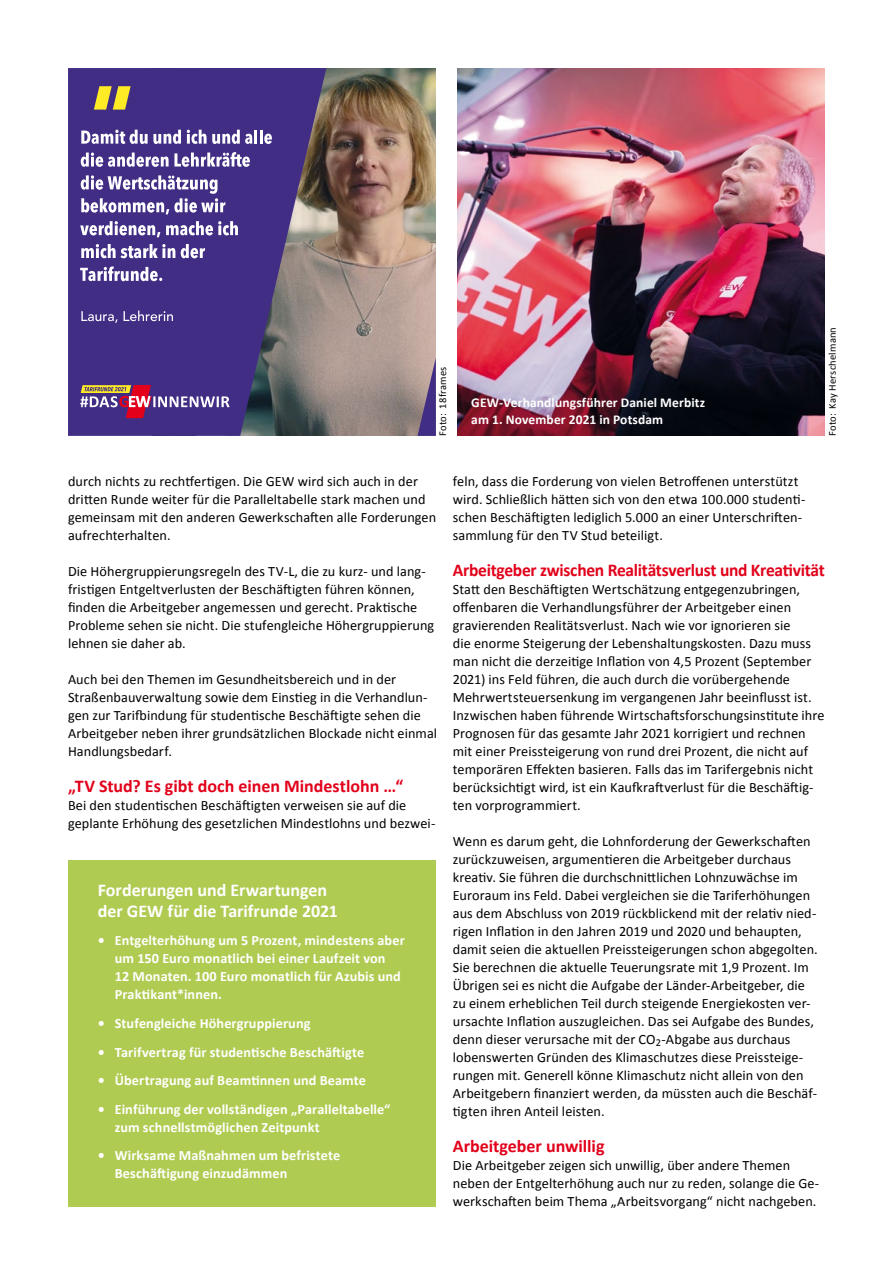
<style>
.page{position:relative;width:893px;height:1263px;background:#fff}
.page>*{position:absolute;margin:0;border:0;box-sizing:border-box;transform-origin:0 0}
._04_Zwiti{font:700 18px "Calibri";letter-spacing:-.01em;color:#e2001a}
.Fließtext_innen_Seit{font:700 18px/21px "Calibri";color:#fff}
._03_Grundtext{font:14.25px/18px "Calibri";letter-spacing:.005em;color:#000}
.t1{font:700 14.25px/18px "Calibri";letter-spacing:.005em;color:#fff}
.BU{font:700 13.5px/16.5px "Calibri";letter-spacing:.01em;color:#fff}
.Autor_Einleitung{font:10.5px "Calibri";letter-spacing:.015em;color:#000}
</style>
<div class="page">
<img style="left:326px;top:68px;width:110px;height:368px">
<svg style="left:68px;top:68px;width:258px;height:368px;background:#4c3c7f"></svg>
<svg style="left:417px;top:358px;width:19px;height:78px"></svg>
<svg style="left:80px;top:385px;width:149px;height:33px;background:#7a5286"></svg>
<svg style="left:94px;top:86px;width:37px;height:24px"></svg>
<svg style="left:81px;top:130px;width:100px;height:14px"></svg>
<svg style="left:187px;top:130px;width:65px;height:14px"></svg>
<hr style="left:254px;top:130px;width:3px;height:14px;background:#fff">
<hr style="left:260px;top:130px;width:3px;height:14px;background:#fff">
<svg style="left:264px;top:134px;width:8px;height:10px"></svg>
<svg style="left:81px;top:152px;width:169px;height:15px"></svg>
<svg style="left:81px;top:175px;width:144px;height:39px"></svg>
<svg style="left:80px;top:221px;width:80px;height:16px"></svg>
<svg style="left:166px;top:221px;width:72px;height:14px"></svg>
<svg style="left:81px;top:244px;width:94px;height:14px"></svg>
<svg style="left:181px;top:244px;width:24px;height:14px"></svg>
<svg style="left:80px;top:266px;width:82px;height:15px"></svg>
<svg style="left:81px;top:311px;width:37px;height:12px"></svg>
<svg style="left:124px;top:310px;width:49px;height:11px"></svg>
<img style="left:457px;top:68px;width:368px;height:368px">
<div style="left:68px;top:860px;width:368px;height:346px;background:#b0cb52"></div>
<p class="Autor_Einleitung" style="left:436px;top:436px;width:70px;rotate:-90deg">Foto: 18frames</p>
<p class="BU" style="left:471px;top:394px;width:235px">GEW-Verhandlungsführer Daniel Merbitz am 1. November 2021 in Potsdam</p>
<p class="Autor_Einleitung" style="left:825px;top:436px;width:110px;rotate:-90deg">Foto: Kay Herschelmann</p>
<p class="_03_Grundtext" style="left:68px;top:472px;width:370px">durch nichts zu rechtfertigen. Die GEW wird sich auch in der dritten Runde weiter für die Paralleltabelle stark machen und gemeinsam mit den anderen Gewerkschaften alle Forderungen aufrechterhalten.</p>
<p class="_03_Grundtext" style="left:68px;top:562px;width:368px">Die Höhergruppierungsregeln des TV-L, die zu kurz- und lang&shy;fristigen Entgeltverlusten der Beschäftigten führen können, finden die Arbeitgeber angemessen und gerecht. Praktische Probleme sehen sie nicht. Die stufengleiche Höhergruppierung lehnen sie daher ab.</p>
<p class="_03_Grundtext" style="left:68px;top:670px;width:371px">Auch bei den Themen im Gesundheitsbereich und in der Straßenbauverwaltung sowie dem Einstieg in die Verhandlun&shy;gen zur Tarifbindung für studentische Beschäftigte sehen die Arbeitgeber neben ihrer grundsätzlichen Blockade nicht einmal Handlungsbedarf.</p>
<p class="_04_Zwiti" style="left:68px;top:775px;width:337px">„TV Stud? Es gibt doch einen Mindestlohn …“</p>
<p class="_03_Grundtext" style="left:68px;top:796px;width:369px">Bei den studentischen Beschäftigten verweisen sie auf die geplante Erhöhung des gesetzlichen Mindestlohns und bezwei-</p>
<p class="Fließtext_innen_Seit" style="left:98px;top:879px;width:242px">Forderungen und Erwartungen der GEW für die Tarifrunde 2021</p>
<p class="t1" style="left:115px;top:931px;width:291px;text-indent:-17px">• Entgelterhöhung um 5 Prozent, mindestens aber um 150 Euro monatlich bei einer Laufzeit von<br>12 Monaten. 100 Euro monatlich für Azubis und Praktikant*innen.</p>
<p class="t1" style="left:98px;top:1014px;width:214px">• Stufengleiche Höhergruppierung</p>
<p class="t1" style="left:98px;top:1043px;width:268px">• Tarifvertrag für studentische Beschäftigte</p>
<p class="t1" style="left:98px;top:1071px;width:270px">• Übertragung auf Beamtinnen und Beamte</p>
<p class="t1" style="left:115px;top:1100px;width:277px;text-indent:-17px">• Einführung der vollständigen „Paralleltabelle“ zum schnellstmöglichen Zeitpunkt</p>
<p class="t1" style="left:115px;top:1147px;width:227px;text-indent:-17px">• Wirksame Maßnahmen um befristete<br>Beschäftigung einzudämmen</p>
<p class="_03_Grundtext" style="left:453px;top:472px;width:354px">feln, dass die Forderung von vielen Betroffenen unterstützt wird. Schließlich hätten sich von den etwa 100.000 studenti&shy;schen Beschäftigten lediglich 5.000 an einer Unterschriften&shy;sammlung für den TV Stud beteiligt.</p>
<p class="_04_Zwiti" style="left:453px;top:559px;width:374px">Arbeitgeber zwischen Realitätsverlust und Kreativität</p>
<p class="_03_Grundtext" style="left:453px;top:580px;width:373px">Statt den Beschäftigten Wertschätzung entgegenzubringen, offenbaren die Verhandlungsführer der Arbeitgeber einen gravierenden Realitätsverlust. Nach wie vor ignorieren sie<br>die enorme Steigerung der Lebenshaltungskosten. Dazu muss man nicht die derzeitige Inflation von 4,5 Prozent (September 2021) ins Feld führen, die auch durch die vorübergehende Mehrwertsteuersenkung im vergangenen Jahr beeinflusst ist.<br>Inzwischen haben führende Wirtschaftsforschungsinstitute ihre Prognosen für das gesamte Jahr 2021 korrigiert und rechnen mit einer Preissteigerung von rund drei Prozent, die nicht auf temporären Effekten basieren. Falls das im Tarifergebnis nicht berücksichtigt wird, ist ein Kaufkraftverlust für die Beschäftig&shy;ten vorprogrammiert.</p>
<p class="_03_Grundtext" style="left:453px;top:832px;width:367px">Wenn es darum geht, die Lohnforderung der Gewerkschaften zurückzuweisen, argumentieren die Arbeitgeber durchaus kreativ. Sie führen die durchschnittlichen Lohnzuwächse im Euroraum ins Feld. Dabei vergleichen sie die Tariferhöhungen aus dem Abschluss von 2019 rückblickend mit der relativ nied&shy;rigen Inflation in den Jahren 2019 und 2020 und behaupten, damit seien die aktuellen Preissteigerungen schon abgegolten.<br>Sie berechnen die aktuelle Teuerungsrate mit 1,9 Prozent. Im Übrigen sei es nicht die Aufgabe der Länder-Arbeitgeber, die zu einem erheblichen Teil durch steigende Energiekosten ver&shy;ursachte Inflation auszugleichen. Das sei Aufgabe des Bundes, denn dieser verursache mit der CO<sub>2</sub>-Abgabe aus durchaus lobenswerten Gründen des Klimaschutzes diese Preissteige&shy;rungen mit. Generell könne Klimaschutz nicht allein von den Arbeitgebern finanziert werden, da müssten auch die Beschäf&shy;tigten ihren Anteil leisten.</p>
<p class="_04_Zwiti" style="left:453px;top:1135px;width:153px">Arbeitgeber unwillig</p>
<p class="_03_Grundtext" style="left:453px;top:1156px;width:368px">Die Arbeitgeber zeigen sich unwillig, über andere Themen neben der Entgelterhöhung auch nur zu reden, solange die Ge&shy;werkschaften beim Thema „Arbeitsvorgang“ nicht nachgeben.</p>
</div>
